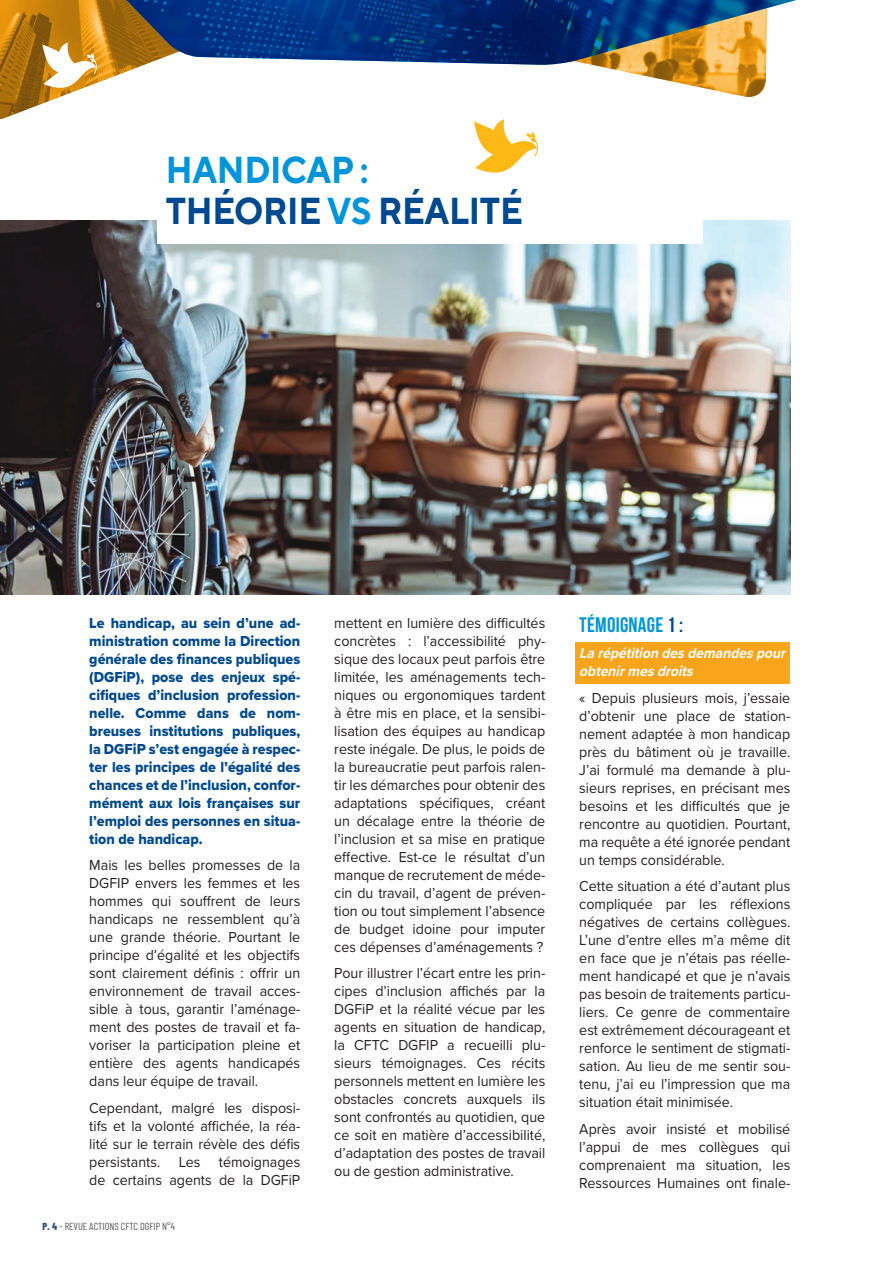
<style>
.page{position:relative;width:893px;height:1263px;background:#fff}
.page>*{position:absolute;margin:0;border:0;box-sizing:border-box;transform-origin:0 0}
.t1{font:700 37.5px/41.7px "TT Norms Pro";letter-spacing:-.01em;color:#01498e;scale:.92 1}
.t2{font:700 21px "Bebas Neue";letter-spacing:.01em;color:#0095d9}
.t3{font:15px/18px "Proxima Nova";color:#231f20;text-align:justify;scale:.95 1}
.t4{font:15px/18px "Proxima Nova Extrabld";color:#01498e;text-align:justify;scale:.95 1}
.t5{font:italic 700 15px/18px "Proxima Nova";color:#fff;scale:.92 1}
.t6{font:10.2px "Barlow Condensed";color:#57585a}
.s1{color:#0095d9}
.s2{font-weight:800;color:#2f527b}
.s3{color:#01498e}
</style>
<div class="page">
<img style="left:593px;top:65px;width:174px;height:32px">
<img style="left:281px;top:0;width:514px;height:65px">
<img style="left:0;top:220px;width:790px;height:375px">
<div style="left:575px;top:642px;width:214px;height:41px;background:#f9a51b"></div>
<div style="left:157px;top:137px;width:545px;height:106px;background:#fff"></div>
<svg style="left:474px;top:119px;width:64px;height:54px"></svg>
<svg style="left:0;top:0;width:281px;height:120px"></svg>
<h1 class="t1" style="left:166px;top:147px;width:390px"><span class="s1">HANDICAP :<br></span>THÉORIE <span class="s1">VS</span> RÉALITÉ</h1>
<p class="t4" style="left:89px;top:613px;width:224px">Le handicap, au sein d’une ad&shy;ministration comme la Direction générale des finances publiques (DGFiP), pose des enjeux spé&shy;cifiques d’inclusion profession&shy;nelle. Comme dans de nom&shy;breuses institutions publiques, la DGFiP s’est engagée à respec&shy;ter les principes de l’égalité des chances et de l’inclusion, confor&shy;mément aux lois françaises sur l’emploi des personnes en situa&shy;tion de handicap.</p>
<p class="t3" style="left:89px;top:856px;width:224px">Mais les belles promesses de la DGFIP envers les femmes et les hommes qui souffrent de leurs handicaps ne ressemblent qu’à une grande théorie. Pourtant le principe d’égalité et les objectifs sont clairement définis : offrir un environnement de travail acces&shy;sible à tous, garantir l’aménage&shy;ment des postes de travail et fa&shy;voriser la participation pleine et entière des agents handicapés dans leur équipe de travail.</p>
<p class="t3" style="left:89px;top:1098px;width:224px">Cependant, malgré les disposi&shy;tifs et la volonté affichée, la réa&shy;lité sur le terrain révèle des défis persistants. Les témoignages de certains agents de la DGFiP</p>
<p class="t6" style="left:43px;top:1220px;width:134px"><span class="s2">P. 4</span> - REVUE ACTIONS CFTC DGFIP N°4</p>
<p class="t3" style="left:334px;top:613px;width:224px">mettent en lumière des difficultés concrètes : l’accessibilité phy&shy;sique des locaux peut parfois être limitée, les aménagements tech&shy;niques ou ergonomiques tardent à être mis en place, et la sensibi&shy;lisation des équipes au handicap reste inégale. De plus, le poids de la bureaucratie peut parfois ralen&shy;tir les démarches pour obtenir des adaptations spécifiques, créant un décalage entre la théorie de l’inclusion et sa mise en pratique effective. Est-ce le résultat d’un manque de recrutement de méde&shy;cin du travail, d’agent de préven&shy;tion ou tout simplement l’absence de budget idoine pour imputer ces dépenses d’aménagements ?</p>
<p class="t3" style="left:334px;top:964px;width:224px">Pour illustrer l’écart entre les prin&shy;cipes d’inclusion affichés par la DGFiP et la réalité vécue par les agents en situation de handicap, la CFTC DGFIP a recueilli plu&shy;sieurs témoignages. Ces récits personnels mettent en lumière les obstacles concrets auxquels ils sont confrontés au quotidien, que ce soit en matière d’accessibilité, d’adaptation des postes de travail ou de gestion administrative.</p>
<h2 class="t2" style="left:579px;top:613px;width:105px">TÉMOIGNAGE <span class="s3">1 :</span></h2>
<p class="t5" style="left:579px;top:644px;width:230px">Larépétitiondesdemandespour obtenirmesdroits</p>
<p class="t3" style="left:579px;top:688px;width:224px">« Depuis plusieurs mois, j’essaie d’obtenir une place de station&shy;nement adaptée à mon handicap près du bâtiment où je travaille.<br>J’ai formulé ma demande à plu&shy;sieurs reprises, en précisant mes besoins et les difficultés que je rencontre au quotidien. Pourtant, ma requête a été ignorée pendant un temps considérable.</p>
<p class="t3" style="left:579px;top:876px;width:224px">Cette situation a été d’autant plus compliquée par les réflexions négatives de certains collègues.<br>L’une d’entre elles m’a même dit en face que je n’étais pas réelle&shy;ment handicapé et que je n’avais pas besoin de traitements particu&shy;liers. Ce genre de commentaire est extrêmement décourageant et renforce le sentiment de stigmati&shy;sation. Au lieu de me sentir sou&shy;tenu, j’ai eu l’impression que ma situation était minimisée.</p>
<p class="t3" style="left:579px;top:1119px;width:224px">Après avoir insisté et mobilisé l’appui de mes collègues qui comprenaient ma situation, les Ressources Humaines ont finale-</p>
</div>
